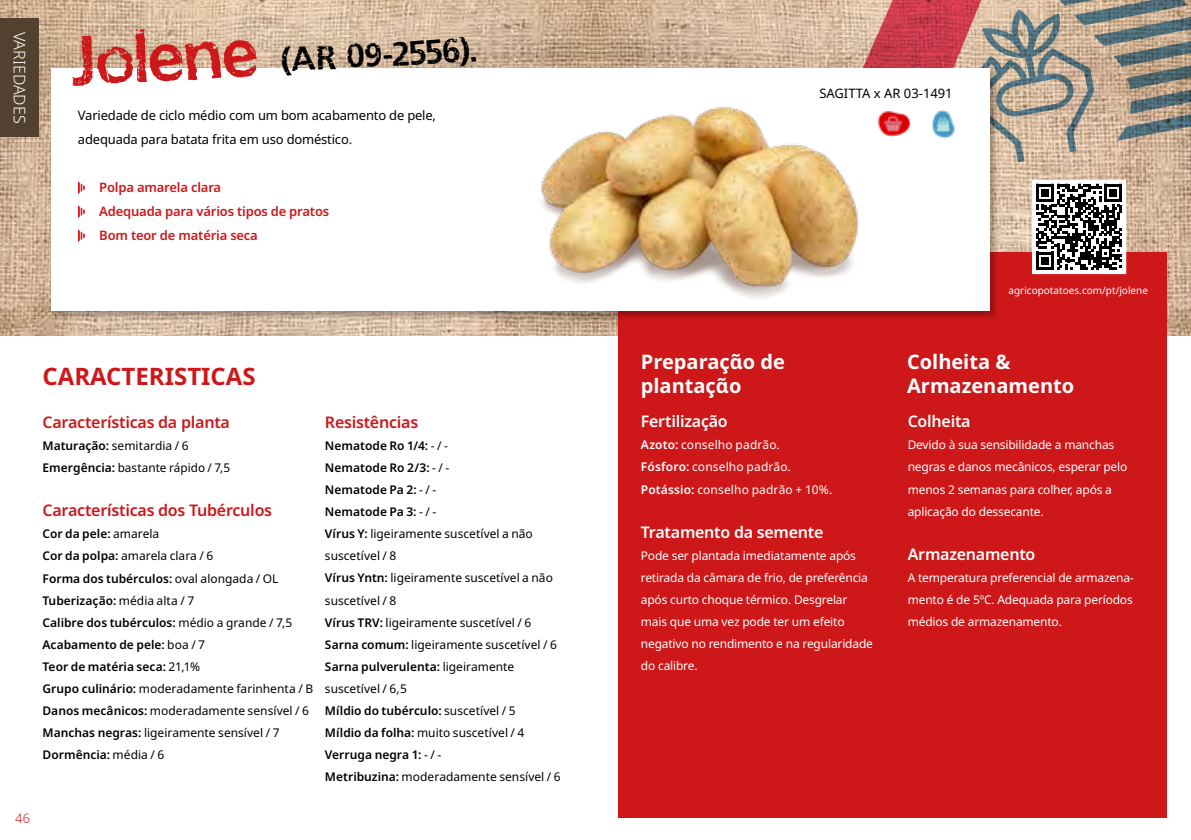
<style>
.page{position:relative;width:1191px;height:840px;background:#fff}
.page>*{position:absolute;margin:0;border:0;box-sizing:border-box;transform-origin:0 0}
.t1{font:34px "Agrico Tuberosum";color:#000}
.t2{font:700 24px "Noto Sans";color:#cd1719}
.t3{font:700 20px/24px "Noto Sans";color:#fff}
.t4{font:600 16px "Noto Sans";letter-spacing:-.015em;color:#cd1719}
.t5{font:600 16px "Noto Sans";letter-spacing:-.015em;color:#fff}
.t6{font:300 16px "Noto Sans";color:#fff}
.t7{font:13px/24px "Noto Sans";letter-spacing:-.015em;color:#000}
.t8{font:600 13px/24px "Noto Sans";letter-spacing:-.015em;color:#cd1719}
.t9{font:300 13px "Noto Sans";color:#cd1719}
.t10{font:12px/22px "Noto Sans";color:#000}
.t11{font:12px/22px "Noto Sans";letter-spacing:-.015em;color:#fff}
.t12{font:600 12px/22px "Noto Sans";color:#000}
.t13{font:12px/22px "Noto Sans";letter-spacing:.01em;color:#fff}
.t14{font:10px "Noto Sans";color:#fff}
.s1{font-size:70.8px;color:#cd1719}
.s2{font-weight:600}
.s3{font-weight:400}
</style>
<div class="page">
<img style="left:0;top:0;width:1191px;height:335px">
<svg style="left:1024px;top:0;width:167px;height:162px;background:#a89d8d"></svg>
<svg style="left:804px;top:0;width:220px;height:201px;background:#c88c84"></svg>
<div style="left:0;top:18px;width:39px;height:119px;background:#51412e"></div>
<div style="left:618px;top:251px;width:548px;height:565px;background:#cd1719"></div>
<div style="left:49px;top:67px;width:950px;height:253px;background:#000;opacity:.3"></div>
<div style="left:51px;top:68px;width:938px;height:242px;background:#fff"></div>
<svg style="left:1030px;top:178px;width:98px;height:97px"></svg>
<svg style="left:78px;top:181px;width:7px;height:13px"></svg>
<svg style="left:78px;top:205px;width:7px;height:13px"></svg>
<svg style="left:78px;top:229px;width:7px;height:13px"></svg>
<img style="left:541px;top:107px;width:318px;height:191px">
<img style="left:877px;top:111px;width:34px;height:26px">
<img style="left:932px;top:110px;width:23px;height:29px">
<h3 class="t6" style="left:29px;top:32px;width:93px;rotate:90deg">VARIEDADES</h3>
<h1 class="t1" style="left:69px;top:50px;width:409px;rotate:-3deg"><span class="s1">Jolene</span> (AR 09-2556).</h1>
<p class="t7" style="left:78px;top:104px;width:359px">Variedade de ciclo médio com um bom acabamento de pele, adequada para batata frita em uso doméstico.</p>
<p class="t8" style="left:99px;top:176px;width:231px">Polpa amarela clara<br>Adequada para vários tipos de pratos<br>Bom teor de matéria seca</p>
<p class="t9" style="left:15px;top:810px;width:16px">46</p>
<h2 class="t2" style="left:43px;top:362px;width:215px">CARACTERISTICAS</h2>
<h3 class="t4" style="left:43px;top:413px;width:189px">Características da planta</h3>
<p class="t10" style="left:43px;top:435px;width:189px"><span class="s2">Maturação:</span> semitardia / 6<br><span class="s2">Emergência:</span> bastante rápido / 7,5</p>
<h3 class="t4" style="left:43px;top:501px;width:231px">Características dos Tubérculos</h3>
<p class="t12" style="left:43px;top:523px;width:272px">Cor da pele: <span class="s3">amarela<br></span>Cor da polpa: <span class="s3">amarela clara / 6<br></span>Forma dos tubérculos: <span class="s3">oval alongada / OL </span>Tuberização: <span class="s3">média alta / 7<br></span>Calibre dos tubérculos: <span class="s3">médio a grande / 7,5<br></span>Acabamento de pele: <span class="s3">boa / 7<br></span>Teor de matéria seca: <span class="s3">21,1%<br></span>Grupo culinário: <span class="s3">moderadamente farinhenta / B </span>Danos mecânicos: <span class="s3">moderadamente sensível / 6<br></span>Manchas negras: <span class="s3">ligeiramente sensível / 7<br></span>Dormência: <span class="s3">média / 6</span></p>
<h3 class="t4" style="left:325px;top:413px;width:95px">Resistências</h3>
<p class="t10" style="left:325px;top:435px;width:237px"><span class="s2">Nematode Ro 1/4:</span> - / -<br><span class="s2">Nematode Ro 2/3:</span> - / -<br><span class="s2">Nematode Pa 2:</span> - / -<br><span class="s2">Nematode Pa 3:</span> - / -<br><span class="s2">Vírus Y:</span> ligeiramente suscetível a não suscetível / 8<br><span class="s2">Vírus Yntn:</span> ligeiramente suscetível a não suscetível / 8<br><span class="s2">Vírus TRV:</span> ligeiramente suscetível / 6<br><span class="s2">Sarna comum:</span> ligeiramente suscetível / 6<br><span class="s2">Sarna pulverulenta:</span> ligeiramente suscetível / 6,5<br><span class="s2">Míldio do tubérculo:</span> suscetível / 5<br><span class="s2">Míldio da folha:</span> muito suscetível / 4<br><span class="s2">Verruga negra 1:</span> - / -<br><span class="s2">Metribuzina:</span> moderadamente sensível / 6</p>
<p class="t7" style="left:819px;top:81px;width:135px">SAGITTA x AR 03-1491</p>
<p class="t14" style="left:1008px;top:285px;width:141px">agricopotatoes.com/pt/jolene</p>
<h3 class="t3" style="left:641px;top:350px;width:146px">Preparaçᾶo de plantaçᾶo</h3>
<h3 class="t5" style="left:641px;top:412px;width:88px">Fertilização</h3>
<p class="t13" style="left:641px;top:434px;width:193px"><span class="s2">Azoto:</span> conselho padrão.<br><span class="s2">Fósforo:</span> conselho padrão.<br><span class="s2">Potássio:</span> conselho padrão + 10%.</p>
<h3 class="t5" style="left:641px;top:522px;width:184px">Tratamento da semente</h3>
<p class="t11" style="left:641px;top:544px;width:234px">Pode ser plantada imediatamente após retirada da câmara de frio, de preferência após curto choque térmico. Desgrelar mais que uma vez pode ter um efeito negativo no rendimento e na regularidade do calibre.</p>
<h3 class="t3" style="left:907px;top:350px;width:169px">Colheita &amp;<br>Armazenamento</h3>
<h3 class="t5" style="left:907px;top:412px;width:64px">Colheita</h3>
<p class="t11" style="left:907px;top:434px;width:221px">Devido à sua sensibilidade a manchas negras e danos mecânicos, esperar pelo menos 2 semanas para colher, após a aplicação do dessecante.</p>
<h3 class="t5" style="left:907px;top:544px;width:129px">Armazenamento</h3>
<p class="t11" style="left:907px;top:566px;width:227px;text-align:justify">A temperatura preferencial de armazena&shy;mento é de 5ºC. Adequada para períodos médios de armazenamento.</p>
</div>
